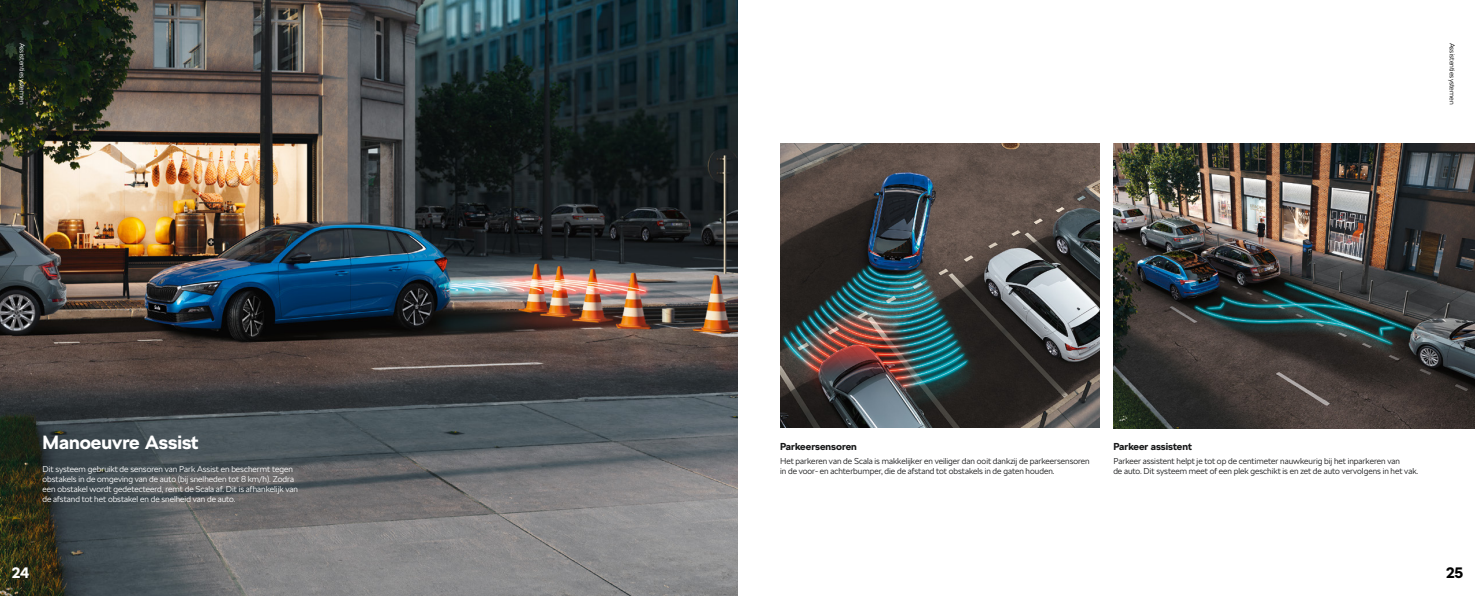
<style>
.page{position:relative;width:1475px;height:596px;background:#fff}
.page>*{position:absolute;margin:0;border:0;box-sizing:border-box;transform-origin:0 0}
.t1{font:700 19px "SKODA Next";color:#fff}
.t2{font:700 15px "SKODA Next";color:#000}
.t3{font:700 15px "SKODA Next";color:#fff}
.t4{font:700 10px "SKODA Next";color:#161718}
.t5{font:300 8.5px/10.2px "SKODA Next";color:#161718}
.t6{font:300 8.5px/10.2px "SKODA Next";color:#fff}
.t7{font:300 7px "SKODA Next";color:#000}
.t8{font:300 7px "SKODA Next";color:#fff}
</style>
<div class="page">
<img style="left:0;top:0;width:737px;height:595px">
<img style="left:780px;top:143px;width:318px;height:284px">
<img style="left:1113px;top:144px;width:361px;height:284px">
<p class="t8" style="left:26px;top:43px;width:63px;rotate:90deg">Assistentiesystemen</p>
<h1 class="t1" style="left:43px;top:431px;width:157px">Manoeuvre Assist</h1>
<p class="t6" style="left:43px;top:463px;width:257px">Dit systeem gebruikt de sensoren van Park Assist en beschermt tegen obstakels in de omgeving van de auto (bij snelheden tot 8 km/h). Zodra een obstakel wordt gedetecteerd, remt de Scala af. Dit is afhankelijk van de afstand tot het obstakel en de snelheid van de auto.</p>
<h2 class="t3" style="left:12px;top:563px;width:19px">24</h2>
<p class="t7" style="left:1455px;top:43px;width:63px;rotate:90deg">Assistentiesystemen</p>
<p class="t4" style="left:780px;top:440px;width:78px">Parkeersensoren</p>
<p class="t5" style="left:780px;top:455px;width:311px">Het parkeren van de Scala is makkelijker en veiliger dan ooit dankzij de parkeersensoren in de voor- en achterbumper, die de afstand tot obstakels in de gaten houden.</p>
<p class="t4" style="left:1113px;top:440px;width:80px">Parkeer assistent</p>
<p class="t5" style="left:1113px;top:455px;width:306px">Parkeer assistent helpt je tot op de centimeter nauwkeurig bij het inparkeren van<br>de auto. Dit systeem meet of een plek geschikt is en zet de auto vervolgens in het vak.</p>
<h2 class="t2" style="left:1445px;top:563px;width:19px">25</h2>
</div>
